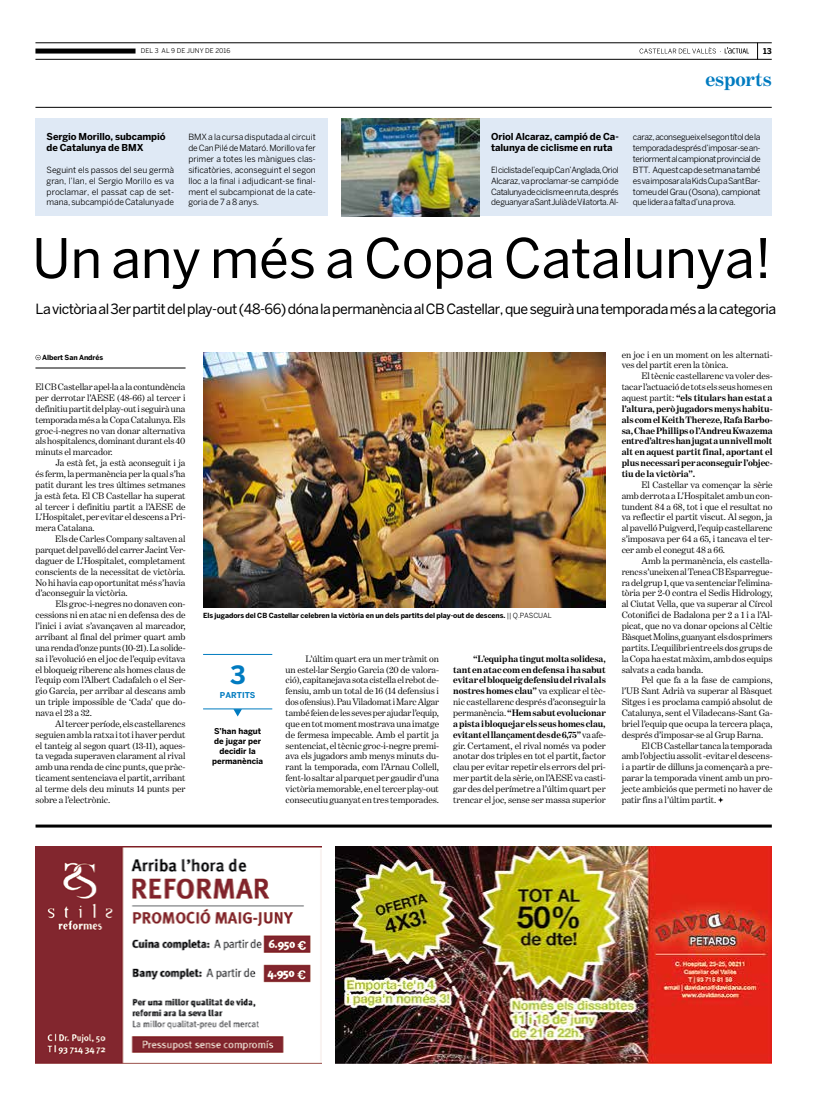
<style>
.page{position:relative;width:820px;height:1106px;background:#fff}
.page>*{position:absolute;margin:0;border:0;box-sizing:border-box;transform-origin:0 0}
.t1{font:54px "Benton Sans";letter-spacing:-.005em;color:#000}
.t2{font:700 25px "Benton Sans";color:#007bc0}
.t3{font:700 20px "Benton Modern One";letter-spacing:-.005em;color:#007bc0}
.t4{font:14px "Benton Sans";letter-spacing:-.035em;color:#000}
.t5{font:9.5px/10.9px "Benton Modern One";letter-spacing:-.005em;color:#000;text-align:justify}
.t6{font:700 9.5px/10.9px "Benton Modern One";letter-spacing:-.01em;color:#000;text-align:justify}
.t7{font:700 9.5px/10.9px "Benton Sans";letter-spacing:-.01em;color:#000}
.t8{font:8.5px/10.9px "Benton Sans";letter-spacing:-.035em;color:#000;text-align:justify}
.t9{font:700 8px/10px "Benton Sans";color:#000;text-align:center}
.t10{font:700 8px "Benton Sans";letter-spacing:.005em;color:#007bc0}
.t11{font:700 7px "Benton Sans";letter-spacing:-.01em;color:#000}
.t12{font:6.5px "Benton Sans";letter-spacing:.005em;color:#000}
.s1{font-weight:400}
.s2{font-weight:700}
</style>
<div class="page">
<svg style="left:757px;top:44px;width:1px;height:15px"></svg>
<svg style="left:639px;top:47px;width:109px;height:7px"></svg>
<hr style="left:35px;top:107px;width:736px;height:1px;background:#000">
<hr style="left:35px;top:43px;width:736px;height:1px;background:#000">
<hr style="left:35px;top:59px;width:736px;height:1px;background:#000">
<div style="left:35px;top:49px;width:100px;height:5px;background:#000"></div>
<img style="left:35px;top:846px;width:286px;height:217px">
<img style="left:335px;top:846px;width:436px;height:217px">
<div style="left:35px;top:119px;width:292px;height:97px;background:#dfe9f5"></div>
<div style="left:479px;top:119px;width:292px;height:97px;background:#dfe9f5"></div>
<img style="left:342px;top:119px;width:137px;height:97px">
<img style="left:203px;top:352px;width:402px;height:255px">
<svg style="left:718px;top:797px;width:5px;height:5px"></svg>
<hr style="left:36px;top:824px;width:735px;height:3px;background:#000">
<svg style="left:35px;top:355px;width:6px;height:5px"></svg>
<hr style="left:35px;top:367px;width:150px;height:1px;background:#000">
<hr style="left:203px;top:654px;width:69px;height:1px;background:#007bc0">
<hr style="left:203px;top:708px;width:69px;height:1px;background:#007bc0">
<svg style="left:233px;top:709px;width:9px;height:7px"></svg>
<p class="t12" style="left:141px;top:47px;width:91px">del 3 al 9 de juny de 2016</p>
<p class="t9" style="left:762px;top:46px;width:10px">13</p>
<h3 class="t3" style="left:705px;top:68px;width:68px">esports</h3>
<p class="t7" style="left:47px;top:131px;width:120px">Sergio Morillo, subcampió de Catalunya de BMX</p>
<p class="t8" style="left:47px;top:164px;width:129px">Seguint els passos del seu germà gran, l’Ian, el Sergio Morillo es va proclamar, el passat cap de set&shy;mana, subcampió de Catalunya de</p>
<p class="t8" style="left:188px;top:132px;width:129px">BMX a la cursa disputada al circuit de Can Pilé de Mataró. Morillo va fer primer a totes les mànigues clas&shy;sificatòries, aconseguint el segon lloc a la final i adjudicant-se final&shy;ment el subcampionat de la cate&shy;goria de 7 a 8 anys.</p>
<p class="t7" style="left:491px;top:131px;width:129px">Oriol Alcaraz, campió de Ca&shy;talunya de ciclisme en ruta</p>
<p class="t8" style="left:632px;top:132px;width:129px">caraz, aconsegueix el segon títol de la temporada després d’imposar-se an&shy;teriorment al campionat provincial de BTT. Aquest cap de setmana també es va imposar a la Kids Cup a Sant Bar&shy;tomeu del Grau (Osona), campionat que lidera a falta d’una prova.</p>
<h1 class="t1" style="left:32px;top:226px;width:740px">Un any més a Copa Catalunya!</h1>
<p class="t8" style="left:491px;top:164px;width:129px">El ciclista de l’equip Ca n’Anglada, Oriol Alcaraz, va proclamar-se campió de Catalunya de ciclisme en ruta, després de guanyar a Sant Julià de Vilatorta. Al-</p>
<h3 class="t4" style="left:36px;top:300px;width:741px">La victòria al 3er partit del play-out (48-66) dóna la permanència al CB Castellar, que seguirà una temporada més a la categoria</h3>
<p class="t11" style="left:42px;top:353px;width:63px">Albert San Andrés</p>
<p class="t5" style="left:35px;top:381px;width:151px">El CB Castellar apel·la a la contundència per derrotar l’AESE (48-66) al tercer i definitiu partit del play-out i seguirà una temporada més a la Copa Catalunya. Els groc-i-negres no van donar alternativa als hospitalencs, dominant durant els 40 minuts el marcador.</p>
<p class="t5" style="left:35px;top:457px;width:151px;text-indent:20px">Ja està fet, ja està aconseguit i ja és ferm, la permanència per la qual s’ha patit durant les tres últimes setmanes ja està feta. El CB Castellar ha superat al tercer i definitiu partit a l’AESE de L’Hospitalet, per evitar el descens a Pri&shy;mera Catalana.</p>
<p class="t5" style="left:35px;top:533px;width:151px;text-indent:20px">Els de Carles Company saltaven al parquet del pavelló del carrer Jacint Ver&shy;daguer de L’Hospitalet, completament conscients de la necessitat de victòria.<br>No hi havia cap oportunitat més s’havia d’aconseguir la victòria.</p>
<p class="t5" style="left:35px;top:598px;width:151px;text-indent:20px">Els groc-i-negres no donaven con&shy;cessions ni en atac ni en defensa des de l’inici i aviat s’avançaven al marcador, arribant al final del primer quart amb una renda d’onze punts (10-21). La solide&shy;sa i l’evolució en el joc de l’equip evitava el bloqueig riberenc als homes claus de l’equip com l’Albert Cadafalch o el Ser&shy;gio Garcia, per arribar al descans amb un triple impossible de ‘Cada’ que do&shy;nava el 23 a 32.</p>
<p class="t5" style="left:35px;top:718px;width:152px;text-indent:20px">Al tercer període, els castellarencs seguien amb la ratxa i tot i haver perdut el tanteig al segon quart (13-11), aques&shy;ta vegada superaven clarament al rival amb una renda de cinc punts, que pràc&shy;ticament sentenciava el partit, arribant al terme dels deu minuts 14 punts per sobre a l’electrònic.</p>
<p class="t11" style="left:203px;top:611px;width:350px">Els jugadors del CB Castellar celebren la victòria en un dels partits del play-out de descens. <span class="s1">|| Q.Pascual</span></p>
<h2 class="t2" style="left:230px;top:660px;width:17px">3</h2>
<p class="t10" style="left:220px;top:690px;width:37px">PARTITS</p>
<p class="t9" style="left:212px;top:726px;width:52px">S’han hagut de jugar per decidir la permanència</p>
<p class="t5" style="left:285px;top:653px;width:155px;text-indent:20px">L’últim quart era un mer tràmit on un estel·lar Sergio Garcia (20 de valora&shy;ció), capitanejava sota cistella el rebot de&shy;fensiu, amb un total de 16 (14 defensius i dos ofensius). Pau Viladomat i Marc Algar també feien de les seves per ajudar l’equip, que en tot moment mostrava una imatge de fermesa impecable. Amb el partit ja sentenciat, el tècnic groc-i-negre premi&shy;ava els jugadors amb menys minuts du&shy;rant la temporada, com l’Arnau Collell, fent-lo saltar al parquet per gaudir d’una victòria memorable, en el tercer play-out consecutiu guanyat en tres temporades.</p>
<p class="t5" style="left:453px;top:653px;width:154px;text-indent:20px"><span class="s2">“L’equip ha tingut molta solidesa, tant en atac com en defensa i ha sabut evitar el bloqueig defensiu del rival als nostres homes clau”</span> va explicar el tèc&shy;nic castellarenc després d’aconseguir la permanència. <span class="s2">“Hem sabut evolucionar a pista i bloquejar els seus homes clau, evitant el llançament des de 6,75”</span> va afe&shy;gir. Certament, el rival només va poder anotar dos triples en tot el partit, factor clau per evitar repetir els errors del pri&shy;mer partit de la sèrie, on l’AESE va casti&shy;gar des del perímetre a l’últim quart per trencar el joc, sense ser massa superior</p>
<p class="t5" style="left:621px;top:349px;width:152px">en joc i en un moment on les alternati&shy;ves del partit eren la tònica.</p>
<p class="t6" style="left:621px;top:370px;width:152px;text-indent:20px"><span class="s1">El tècnic castellarenc va voler des&shy;tacar l’actuació de tots els seus homes en aquest partit:</span> “els titulars han estat a l’altura, però jugadors menys habitu&shy;als com el Keith Thereze, Rafa Barbo&shy;sa, Chae Phillips o l’Andreu Kwazema entre d’altres han jugat a un nivell molt alt en aquest partit final, aportant el plus necessari per aconseguir l’objec&shy;tiu de la victòria”.</p>
<p class="t5" style="left:621px;top:479px;width:152px;text-indent:20px">El Castellar va començar la sèrie amb derrota a L’Hospitalet amb un con&shy;tundent 84 a 68, tot i que el resultat no va reflectir el partit viscut. Al segon, ja al pavelló Puigverd, l’equip castellarenc s’imposava per 64 a 65, i tancava el ter&shy;cer amb el conegut 48 a 66.</p>
<p class="t5" style="left:621px;top:555px;width:152px;text-indent:20px">Amb la permanència, els castella&shy;rencs s’uneixen al Tenea CB Esparregue&shy;ra del grup 1, que va sentenciar l’elimina&shy;tòria per 2-0 contra el Sedis Hidrology, al Ciutat Vella, que va superar al Círcol Cotonifici de Badalona per 2 a 1 i a l’Al&shy;picat, que no va donar opcions al Cèltic Bàsquet Molins, guanyant els dos primers partits. L’equilibri entre els dos grups de la Copa ha estat màxim, amb dos equips salvats a cada banda.</p>
<p class="t5" style="left:641px;top:674px;width:133px">Pel que fa a la fase de campions,</p>
<p class="t5" style="left:621px;top:685px;width:152px">l’UB Sant Adrià va superar al Bàsquet</p>
<p class="t5" style="left:621px;top:696px;width:152px">Sitges i es proclama campió absolut de</p>
<p class="t5" style="left:621px;top:707px;width:152px">Catalunya, sent el Viladecans-Sant Ga-</p>
<p class="t5" style="left:621px;top:718px;width:152px">briel l’equip que ocupa la tercera plaça,</p>
<p class="t5" style="left:621px;top:729px;width:143px">després d’imposar-se al Grup Barna.</p>
<p class="t5" style="left:641px;top:739px;width:132px">El CB Castellar tanca la temporada</p>
<p class="t5" style="left:621px;top:750px;width:152px">amb l’objectiu assolit -evitar el descens-</p>
<p class="t5" style="left:621px;top:761px;width:152px">i a partir de dilluns ja començarà a pre-</p>
<p class="t5" style="left:621px;top:772px;width:152px">parar la temporada vinent amb un pro-</p>
<p class="t5" style="left:621px;top:783px;width:152px">jecte ambiciós que permeti no haver de</p>
<p class="t5" style="left:621px;top:794px;width:96px">patir fins a l’últim partit.</p>
</div>
